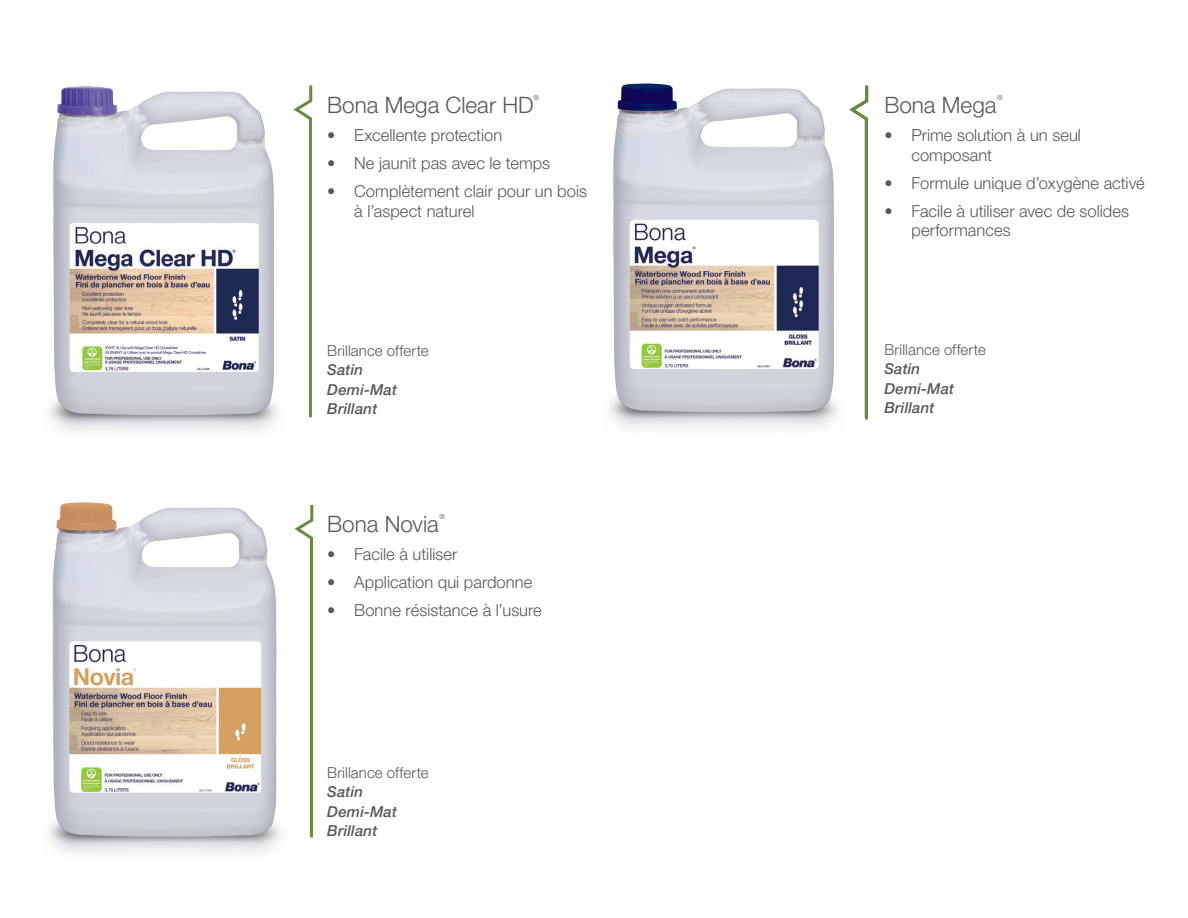
<style>
.page{position:relative;width:1188px;height:918px;background:#fff}
.page>*{position:absolute;margin:0;border:0;box-sizing:border-box;transform-origin:0 0}
.t1{font:300 22.5px "Helvetica Neue LT Pro";color:#57585a}
.t2{font:300 16.5px/19.5px "Helvetica Neue LT Pro";letter-spacing:.005em;color:#57585a}
.t3{font:italic 500 15px/19.5px "Helvetica Neue LT Pro";letter-spacing:.01em;color:#57585a}
.t4{font:300 15px "Helvetica Neue LT Pro";letter-spacing:.01em;color:#57585a}
.t5{font:300 7.05px "Helvetica Neue LT Pro";color:#57585a}
</style>
<div class="page">
<img style="left:609px;top:83px;width:229px;height:346px">
<img style="left:49px;top:86px;width:229px;height:346px">
<svg style="left:293px;top:85px;width:20px;height:333px"></svg>
<img style="left:48px;top:502px;width:233px;height:351px">
<svg style="left:294px;top:504px;width:20px;height:334px"></svg>
<svg style="left:849px;top:85px;width:20px;height:335px"></svg>
<p class="t1" style="left:327px;top:92px;width:208px">Bona Mega Clear HD</p>
<p class="t5" style="left:534px;top:94px;width:7px">®</p>
<p class="t2" style="left:327px;top:125px;width:176px">• Excellente protection</p>
<p class="t2" style="left:327px;top:153px;width:224px">• Ne jaunit pas avec le temps</p>
<p class="t2" style="left:354px;top:181px;width:234px;text-indent:-27px">• Complètement clair pour un bois à l’aspect naturel</p>
<p class="t4" style="left:327px;top:341px;width:103px">Brillance offerte</p>
<p class="t3" style="left:327px;top:360px;width:71px">Satin<br>Demi-Mat</p>
<p class="t3" style="left:327px;top:399px;width:52px">Brillant</p>
<p class="t1" style="left:327px;top:510px;width:113px">Bona Novia</p>
<p class="t5" style="left:439px;top:512px;width:7px">®</p>
<p class="t2" style="left:327px;top:544px;width:132px">• Facile à utiliser</p>
<p class="t2" style="left:327px;top:572px;width:206px">• Application qui pardonne</p>
<p class="t2" style="left:327px;top:600px;width:216px">• Bonne résistance à l’usure</p>
<p class="t4" style="left:327px;top:763px;width:103px">Brillance offerte</p>
<p class="t3" style="left:327px;top:782px;width:37px">Satin</p>
<p class="t3" style="left:327px;top:802px;width:71px">Demi-Mat</p>
<p class="t3" style="left:327px;top:821px;width:52px">Brillant</p>
<p class="t1" style="left:884px;top:91px;width:114px">Bona Mega</p>
<p class="t5" style="left:997px;top:93px;width:7px">®</p>
<p class="t2" style="left:911px;top:125px;width:171px;text-indent:-27px">• Prime solution à un seul composant</p>
<p class="t2" style="left:884px;top:173px;width:262px">• Formule unique d’oxygène activé</p>
<p class="t2" style="left:911px;top:201px;width:219px;text-indent:-27px">• Facile à utiliser avec de solides performances</p>
<p class="t4" style="left:884px;top:340px;width:103px">Brillance offerte</p>
<p class="t3" style="left:884px;top:359px;width:37px">Satin</p>
<p class="t3" style="left:884px;top:378px;width:71px">Demi-Mat</p>
<p class="t3" style="left:884px;top:398px;width:52px">Brillant</p>
</div>
